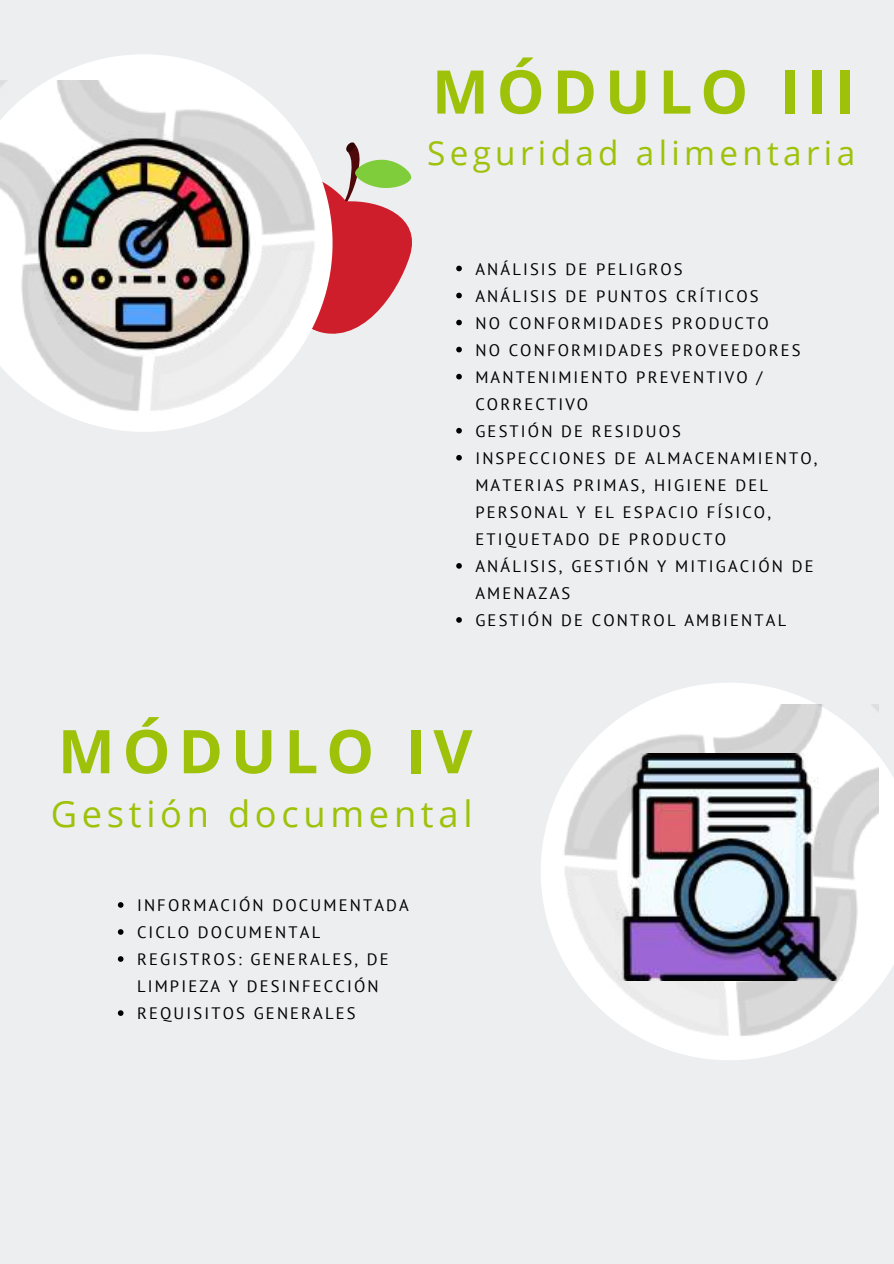
<style>
.page{position:relative;width:894px;height:1264px;background:#fff}
.page>*{position:absolute;margin:0;border:0;box-sizing:border-box;transform-origin:0 0}
.t1{font:700 60.3px "Open Sans";letter-spacing:.13em;color:#9dc209}
.t2{font:36.3px "Open Sans";letter-spacing:.13em;color:#9dc209}
.t3{font:33.3px "Open Sans";letter-spacing:.13em;color:#9dc209}
.t4{font:16.5px/27px "PT Sans";letter-spacing:.13em;color:#000}
</style>
<div class="page">
<div style="left:0;top:0;width:893px;height:1263px;background:#eceeef"></div>
<svg style="left:353px;top:142px;width:59px;height:187px"></svg>
<svg style="left:50px;top:54px;width:188px;height:26px;fill:#fff"></svg>
<svg style="left:642px;top:683px;width:251px;height:304px;fill:#fff"></svg>
<img style="left:541px;top:705px;width:337px;height:355px">
<img style="left:0;top:80px;width:353px;height:352px">
<img style="left:32px;top:131px;width:224px;height:224px">
<svg style="left:456px;top:266px;width:5px;height:5px"></svg>
<svg style="left:456px;top:293px;width:5px;height:5px"></svg>
<svg style="left:456px;top:320px;width:5px;height:5px"></svg>
<svg style="left:456px;top:347px;width:5px;height:5px"></svg>
<svg style="left:456px;top:374px;width:5px;height:5px"></svg>
<svg style="left:456px;top:428px;width:5px;height:5px"></svg>
<svg style="left:456px;top:455px;width:5px;height:5px"></svg>
<svg style="left:456px;top:563px;width:5px;height:5px"></svg>
<svg style="left:456px;top:617px;width:5px;height:5px"></svg>
<svg style="left:118px;top:902px;width:5px;height:5px"></svg>
<svg style="left:118px;top:929px;width:5px;height:5px"></svg>
<svg style="left:118px;top:956px;width:5px;height:5px"></svg>
<svg style="left:118px;top:1010px;width:5px;height:5px"></svg>
<img style="left:615px;top:753px;width:228px;height:227px">
<h1 class="t1" style="left:432px;top:49px;width:424px">MÓDULO III</h1>
<h3 class="t3" style="left:427px;top:129px;width:429px">Seguridad alimentaria</h3>
<p class="t4" style="left:475px;top:255px;width:343px">ANÁLISIS DE PELIGROS<br>ANÁLISIS DE PUNTOS CRÍTICOS<br>NO CONFORMIDADES PRODUCTO<br>NO CONFORMIDADES PROVEEDORES<br>MANTENIMIENTO PREVENTIVO /<br>CORRECTIVO<br>GESTIÓN DE RESIDUOS<br>INSPECCIONES DE ALMACENAMIENTO,<br>MATERIAS PRIMAS, HIGIENE DEL<br>PERSONAL Y EL ESPACIO FÍSICO,<br>ETIQUETADO DE PRODUCTO<br>ANÁLISIS, GESTIÓN Y MITIGACIÓN DE<br>AMENAZAS<br>GESTIÓN DE CONTROL AMBIENTAL</p>
<h1 class="t1" style="left:58px;top:708px;width:416px">MÓDULO IV</h1>
<h2 class="t2" style="left:51px;top:788px;width:423px">Gestión documental</h2>
<p class="t4" style="left:137px;top:891px;width:273px">INFORMACIÓN DOCUMENTADA<br>CICLO DOCUMENTAL<br>REGISTROS: GENERALES, DE<br>LIMPIEZA Y DESINFECCIÓN<br>REQUISITOS GENERALES</p>
</div>
